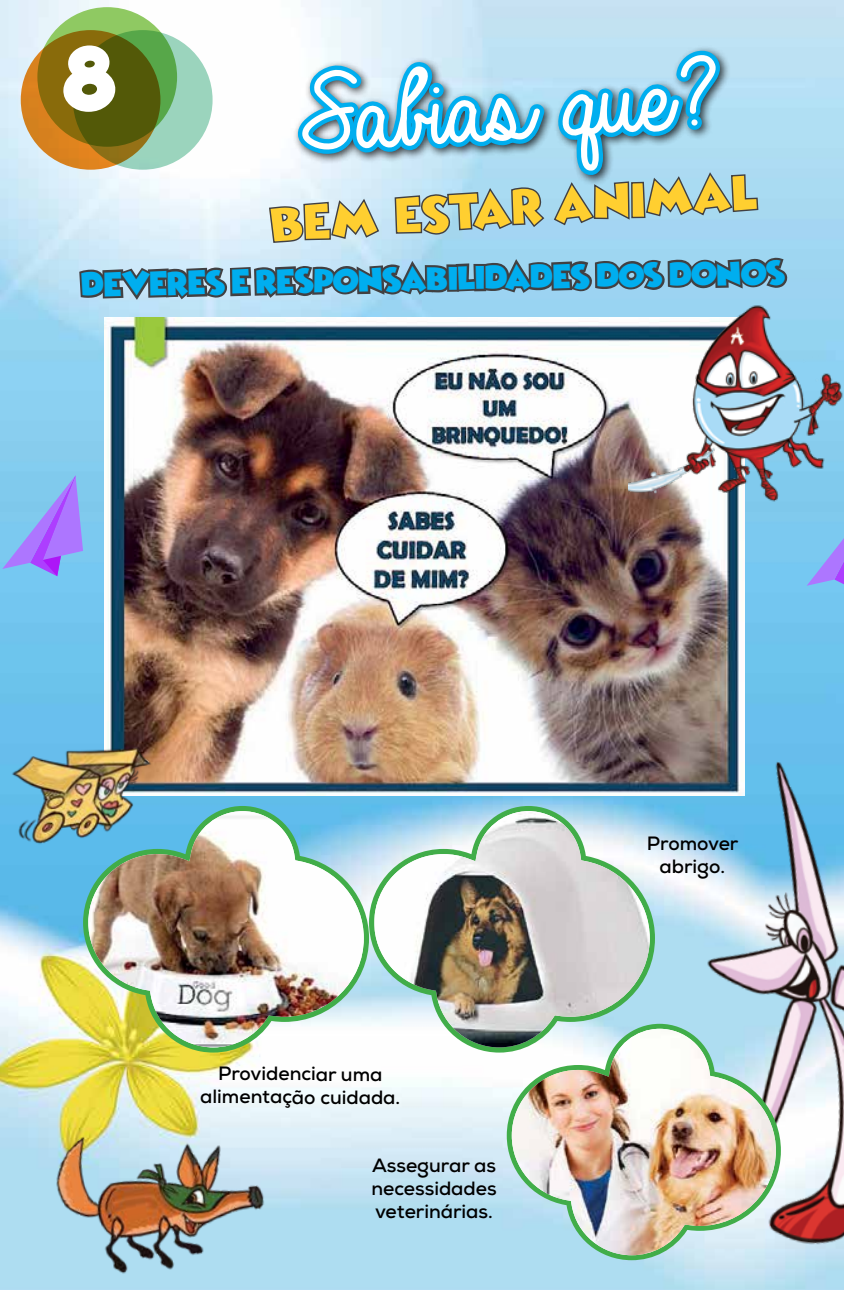
<style>
.page{position:relative;width:844px;height:1290px;background:#fff}
.page>*{position:absolute;margin:0;border:0;box-sizing:border-box;transform-origin:0 0}
.t1{font:113.05px "Always In My Heart";color:#fff}
.t2{font:70px "Wicked Mouse";color:#fff}
.t3{font:42.52px "Wicked Mouse";color:#ffcf30}
.t4{font:28px "Wicked Mouse";color:#00aeef}
.t5{font:700 19.25px/23.1px "Nexa";letter-spacing:-.005em;color:#000;text-align:center}
</style>
<div class="page">
<img style="left:0;top:0;width:843px;height:1290px">
<svg style="left:21px;top:30px;width:139px;height:140px;background:#ab7414"></svg>
<svg style="left:806px;top:538px;width:37px;height:48px;background:#8da4f6"></svg>
<svg style="left:2px;top:475px;width:81px;height:101px;background:#90a0f5"></svg>
<img style="left:36px;top:1110px;width:249px;height:177px">
<img style="left:603px;top:733px;width:240px;height:553px">
<svg style="left:77px;top:0;width:713px;height:395px;background:#a3cbd7"></svg>
<img style="left:104px;top:318px;width:640px;height:477px">
<svg style="left:83px;top:806px;width:286px;height:246px"></svg>
<img style="left:88px;top:811px;width:275px;height:236px">
<svg style="left:369px;top:806px;width:285px;height:246px"></svg>
<img style="left:374px;top:811px;width:275px;height:236px">
<svg style="left:506px;top:1024px;width:274px;height:236px;background:#adcfcb"></svg>
<img style="left:511px;top:1029px;width:264px;height:226px">
<img style="left:4px;top:741px;width:158px;height:108px">
<img style="left:628px;top:300px;width:215px;height:208px">
<h2 class="t2" style="left:63px;top:21px;width:54px">8</h2>
<h1 class="t1" style="left:282px;top:59px;width:404px;rotate:-4deg">Sabias que?</h1>
<h3 class="t3" style="left:268px;top:190px;width:489px;rotate:-4deg">BEM-ESTAR ANIMAL</h3>
<h3 class="t4" style="left:81px;top:261px;width:705px;rotate:-1deg">Deveres e responsabilidades dos donos</h3>
<p class="t5" style="left:200px;top:1062px;width:201px">Providenciar uma alimentação cuidada.</p>
<p class="t5" style="left:371px;top:1153px;width:127px;text-align:justify">Assegurar as necessidades veterinárias.</p>
<p class="t5" style="left:646px;top:832px;width:93px">Promover abrigo.</p>
</div>
